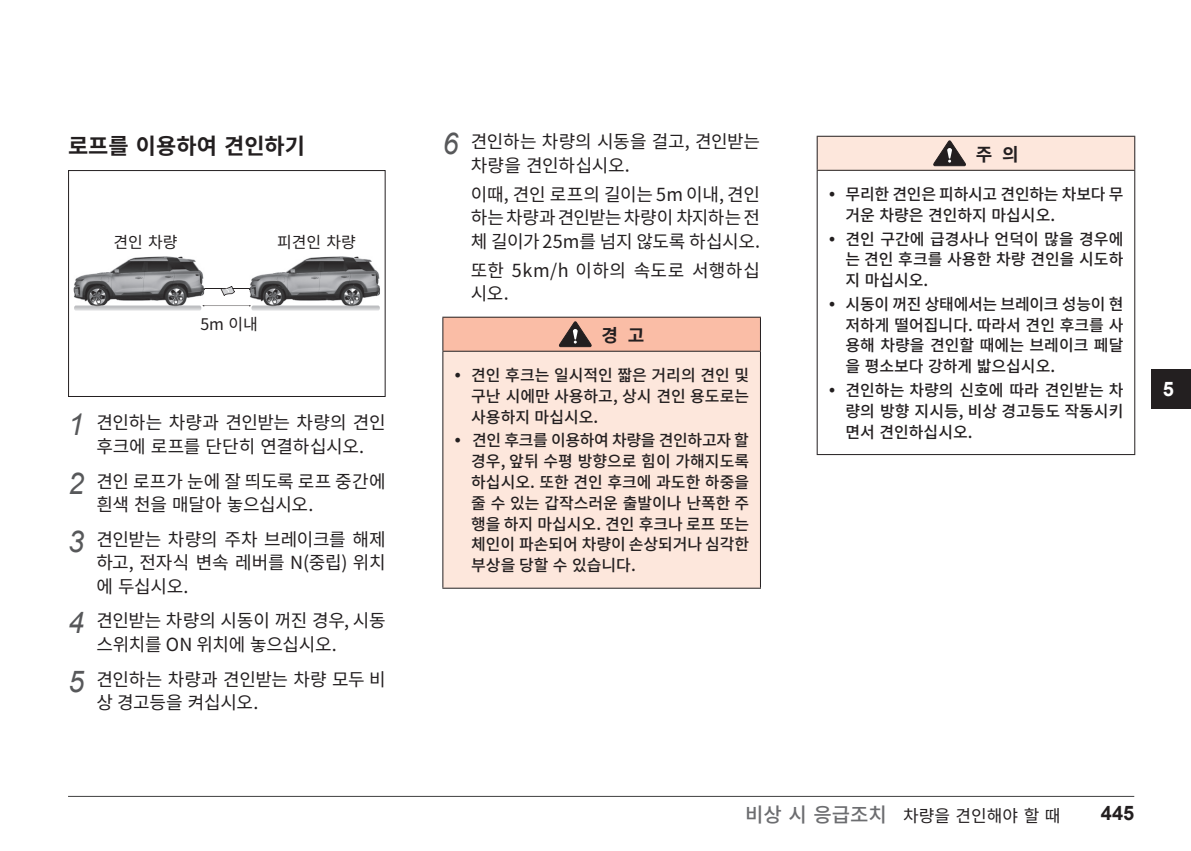
<style>
.page{position:relative;width:1191px;height:851px;background:#fff}
.page>*{position:absolute;margin:0;border:0;box-sizing:border-box;transform-origin:0 0}
.Heading3{font:700 22px "Noto Sans CJ Kkr";color:#231f20}
.t1{font:700 20px "Arial";color:#231f20}
.t2{font:700 20px "Arial";color:#fff}
.OrderList2_Child{font:18px/23.4px "Noto Sans CJ Kkr";letter-spacing:-.015em;color:#231f20}
.OrderList2_Child-2{font:18px/23.4px "Noto Sans CJ Kkr";letter-spacing:.02em;color:#231f20}
.Description-Cell_Cen{font:700 18px "Noto Sans CJ Kkr";color:#231f20}
.t3{font:17px "Noto Sans CJ Kkr";color:#231f20}
.t4{font:500 16px/20.8px "Noto Sans CJ Kkr";color:#231f20;text-align:justify}
.t5{font:16px "Noto Sans CJ Kkr";color:#231f20}
.s1{font-family:"Arial";font-style:italic;font-size:30px;color:#57585a}
.s2{font-weight:500;font-size:20px;color:#6c6d70}
</style>
<div class="page">
<hr style="left:68px;top:795px;width:1066px;height:1px;background:#3e3e3f">
<div style="left:1151px;top:369px;width:40px;height:39px;background:#231f20"></div>
<hr style="left:202px;top:288px;width:50px;height:1px;background:#231f20">
<svg style="left:220px;top:286px;width:15px;height:10px"></svg>
<img style="left:74px;top:256px;width:130px;height:49px">
<img style="left:249px;top:256px;width:131px;height:49px">
<svg style="left:74px;top:305px;width:306px;height:5px"></svg>
<img style="left:252px;top:305px;width:127px;height:1px">
<div style="left:68px;top:170px;width:318px;height:227px;border:1px solid #231f20"></div>
<div style="left:443px;top:317px;width:317px;height:34px;background:#fabda6"></div>
<div style="left:443px;top:351px;width:317px;height:237px;background:#fde7dc"></div>
<hr style="left:442px;top:351px;width:1px;height:236px;background:#231f20">
<hr style="left:760px;top:351px;width:1px;height:236px;background:#231f20">
<hr style="left:442px;top:587px;width:319px;height:1px;background:#231f20">
<hr style="left:442px;top:316px;width:319px;height:1px;background:#231f20">
<hr style="left:442px;top:317px;width:1px;height:33px;background:#231f20">
<hr style="left:760px;top:317px;width:1px;height:33px;background:#231f20">
<hr style="left:442px;top:350px;width:319px;height:1px;background:#231f20">
<svg style="left:559px;top:321px;width:32px;height:26px"></svg>
<div style="left:817px;top:136px;width:317px;height:34px;background:#fde7dc"></div>
<hr style="left:816px;top:136px;width:319px;height:1px;background:#231f20">
<hr style="left:816px;top:137px;width:1px;height:33px;background:#231f20">
<hr style="left:1134px;top:137px;width:1px;height:33px;background:#231f20">
<hr style="left:816px;top:170px;width:319px;height:1px;background:#231f20">
<hr style="left:816px;top:171px;width:1px;height:283px;background:#231f20">
<hr style="left:1134px;top:171px;width:1px;height:283px;background:#231f20">
<hr style="left:816px;top:454px;width:319px;height:1px;background:#231f20">
<svg style="left:933px;top:140px;width:33px;height:26px"></svg>
<p class="Heading3" style="left:68px;top:133px;width:238px">로프를 이용하여 견인하기</p>
<p class="t5" style="left:113px;top:233px;width:66px">견인 차량</p>
<p class="t5" style="left:277px;top:233px;width:80px">피견인 차량</p>
<p class="t5" style="left:200px;top:315px;width:59px">5m 이내</p>
<p class="OrderList2_Child" style="left:68px;top:411px;width:319px;text-align:center"><span class="s1">1</span> 견인하는 차량과 견인받는 차량의 견인 후크에 로프를 단단히 연결하십시오.</p>
<p class="OrderList2_Child" style="left:96px;top:469px;width:291px;text-indent:-28px"><span class="s1">2</span> 견인 로프가 눈에 잘 띄도록 로프 중간에 흰색 천을 매달아 놓으십시오.</p>
<p class="OrderList2_Child" style="left:96px;top:527px;width:291px;text-align:justify;text-indent:-28px"><span class="s1">3</span> 견인받는 차량의 주차 브레이크를 해제 하고, 전자식 변속 레버를 N(중립) 위치 에 두십시오.</p>
<p class="OrderList2_Child" style="left:96px;top:609px;width:291px;text-indent:-28px"><span class="s1">4</span> 견인받는 차량의 시동이 꺼진 경우, 시동 스위치를 ON 위치에 놓으십시오.</p>
<p class="OrderList2_Child" style="left:96px;top:667px;width:291px;text-indent:-28px"><span class="s1">5</span> 견인하는 차량과 견인받는 차량 모두 비 상 경고등을 켜십시오.</p>
<p class="OrderList2_Child" style="left:471px;top:130px;width:291px;text-indent:-28px"><span class="s1">6</span> 견인하는 차량의 시동을 걸고, 견인받는 차량을 견인하십시오.</p>
<p class="OrderList2_Child" style="left:471px;top:183px;width:291px;text-align:justify">이때, 견인 로프의 길이는 5m 이내, 견인 하는 차량과 견인받는 차량이 차지하는 전 체 길이가 25m를 넘지 않도록 하십시오.</p>
<p class="OrderList2_Child-2" style="left:471px;top:259px;width:291px">또한 5km/h 이하의 속도로 서행하십 시오.</p>
<p class="Description-Cell_Cen" style="left:601px;top:325px;width:44px">경 고</p>
<p class="t4" style="left:471px;top:365px;width:279px">견인 후크는 일시적인 짧은 거리의 견인 및 구난 시에만 사용하고, 상시 견인 용도로는 사용하지 마십시오.</p>
<p class="t4" style="left:471px;top:430px;width:279px">견인 후크를 이용하여 차량을 견인하고자 할 경우, 앞뒤 수평 방향으로 힘이 가해지도록 하십시오. 또한 견인 후크에 과도한 하중을 줄 수 있는 갑작스러운 출발이나 난폭한 주 행을 하지 마십시오. 견인 후크나 로프 또는 체인이 파손되어 차량이 손상되거나 심각한 부상을 당할 수 있습니다.</p>
<p class="Description-Cell_Cen" style="left:975px;top:144px;width:44px">주 의</p>
<p class="t4" style="left:845px;top:184px;width:279px">무리한 견인은 피하시고 견인하는 차보다 무 거운 차량은 견인하지 마십시오.</p>
<p class="t4" style="left:845px;top:228px;width:279px">견인 구간에 급경사나 언덕이 많을 경우에 는 견인 후크를 사용한 차량 견인을 시도하 지 마십시오.</p>
<p class="t4" style="left:845px;top:294px;width:279px">시동이 꺼진 상태에서는 브레이크 성능이 현 저하게 떨어집니다. 따라서 견인 후크를 사 용해 차량을 견인할 때에는 브레이크 페달 을 평소보다 강하게 밟으십시오.</p>
<p class="t4" style="left:845px;top:380px;width:279px">견인하는 차량의 신호에 따라 견인받는 차 량의 방향 지시등, 비상 경고등도 작동시키 면서 견인하십시오.</p>
<p class="t2" style="left:1162px;top:375px;width:13px">5</p>
<p class="t3" style="left:745px;top:805px;width:317px"><span class="s2">비상 시 응급조치</span> 차량을 견인해야 할 때</p>
<p class="t1" style="left:1100px;top:798px;width:35px">445</p>
</div>
